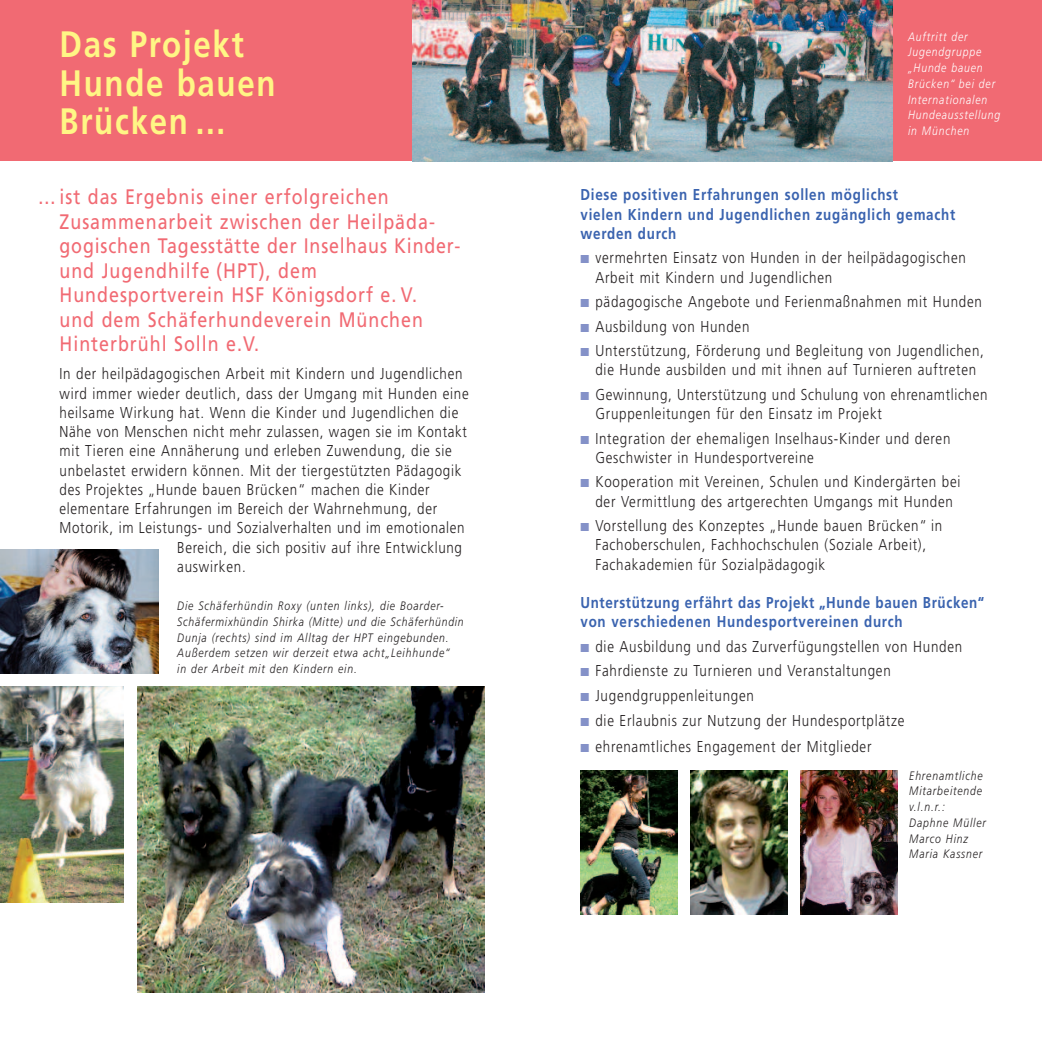
<style>
.page{position:relative;width:1042px;height:1042px;background:#fff}
.page>*{position:absolute;margin:0;border:0;box-sizing:border-box;transform-origin:0 0}
.t1{font:700 36.75px/38.5px "Frutiger";letter-spacing:.055em;color:#fff685;scale:.85 1}
.t2{font:21px/24.5px "Frutiger";letter-spacing:.055em;color:#f16a73;scale:.85 1}
.t3{font:300 15.75px/19.2px "Frutiger";letter-spacing:.055em;color:#231f20;scale:.85 1}
.t4{font:700 15.75px/19.2px "Frutiger";letter-spacing:.055em;color:#3a63af;scale:.85 1}
.t5{font:italic 300 12.25px/15.8px "Frutiger";letter-spacing:.085em;color:#231f20;scale:.85 1}
.t6{font:italic 300 12.25px/15.8px "Frutiger";letter-spacing:.085em;color:#fff;scale:.85 1}
.s1{color:#8491c8}
</style>
<div class="page">
<div style="left:0;top:0;width:1042px;height:160px;background:#f16a73"></div>
<img style="left:580px;top:770px;width:97px;height:144px">
<img style="left:690px;top:770px;width:97px;height:144px">
<img style="left:138px;top:686px;width:347px;height:306px">
<img style="left:412px;top:0;width:480px;height:161px">
<img style="left:0;top:686px;width:123px;height:216px">
<img style="left:0;top:549px;width:158px;height:124px">
<img style="left:800px;top:770px;width:97px;height:144px">
<h1 class="t1" style="left:60px;top:28px;width:256px">Das Projekt<br>Hunde bauen<br>Brücken ...</h1>
<p class="t2" style="left:60px;top:186px;width:473px;text-indent:-21px">... ist das Ergebnis einer erfolgreichen Zusammenarbeit zwischen der Heilpäda&shy;gogischen Tagesstätte der Inselhaus Kinder&shy;und Jugendhilfe (HPT), dem Hundesportverein HSF Königsdorf e. V.<br>und dem Schäferhundeverein München Hinterbrühl Solln e.V.</p>
<p class="t3" style="left:60px;top:365px;width:476px">In der heilpädagogischen Arbeit mit Kindern und Jugendlichen</p>
<p class="t3" style="left:60px;top:385px;width:483px">wird immer wieder deutlich, dass der Umgang mit Hunden eine</p>
<p class="t3" style="left:60px;top:404px;width:471px">heilsame Wirkung hat. Wenn die Kinder und Jugendlichen die</p>
<p class="t3" style="left:60px;top:423px;width:481px">Nähe von Menschen nicht mehr zulassen, wagen sie im Kontakt</p>
<p class="t3" style="left:60px;top:442px;width:463px">mit Tieren eine Annäherung und erleben Zuwendung, die sie</p>
<p class="t3" style="left:60px;top:462px;width:474px">unbelastet erwidern können. Mit der tiergestützten Pädagogik</p>
<p class="t3" style="left:60px;top:481px;width:437px">des Projektes „Hunde bauen Brücken“ machen die Kinder</p>
<p class="t3" style="left:60px;top:500px;width:446px">elementare Erfahrungen im Bereich der Wahrnehmung, der</p>
<p class="t3" style="left:60px;top:519px;width:478px">Motorik, im Leistungs- und Sozialverhalten und im emotionalen</p>
<p class="t3" style="left:177px;top:539px;width:336px">Bereich, die sich positiv auf ihre Entwicklung</p>
<p class="t3" style="left:177px;top:558px;width:82px">auswirken.</p>
<p class="t5" style="left:177px;top:599px;width:338px">Die Schäferhündin Roxy (unten links), die Boarder-Schäfermixhündin Shirka (Mitte) und die Schäferhündin Dunja (rechts) sind im Alltag der HPT eingebunden.<br>Außerdem setzen wir derzeit etwa acht„Leihhunde“<br>in der Arbeit mit den Kindern ein.</p>
<p class="t6" style="left:908px;top:30px;width:110px">Auftritt der<br>Jugendgruppe „Hunde bauen<br>Brücken“ bei der<br>Internationalen<br>Hundeausstellung in München</p>
<p class="t4" style="left:580px;top:186px;width:442px">Diese positiven Erfahrungen sollen möglichst<br>vielen Kindern und Jugendlichen zugänglich gemacht werden durch</p>
<p class="t3" style="left:595px;top:249px;width:437px;text-indent:-15px"><span class="s1">■</span> vermehrten Einsatz von Hunden in der heilpädagogischen<br>Arbeit mit Kindern und Jugendlichen</p>
<p class="t3" style="left:580px;top:293px;width:474px"><span class="s1">■</span> pädagogische Angebote und Ferienmaßnahmen mit Hunden</p>
<p class="t3" style="left:580px;top:318px;width:200px"><span class="s1">■</span> Ausbildung von Hunden</p>
<p class="t3" style="left:580px;top:342px;width:476px;text-align:center"><span class="s1">■</span> Unterstützung, Förderung und Begleitung von Jugendlichen, die Hunde ausbilden und mit ihnen auf Turnieren auftreten</p>
<p class="t3" style="left:595px;top:386px;width:463px;text-indent:-15px"><span class="s1">■</span> Gewinnung, Unterstützung und Schulung von ehrenamtlichen<br>Gruppenleitungen für den Einsatz im Projekt</p>
<p class="t3" style="left:595px;top:430px;width:419px;text-indent:-15px"><span class="s1">■</span> Integration der ehemaligen Inselhaus-Kinder und deren<br>Geschwister in Hundesportvereine</p>
<p class="t3" style="left:580px;top:473px;width:448px;text-align:center"><span class="s1">■</span> Kooperation mit Vereinen, Schulen und Kindergärten bei der Vermittlung des artgerechten Umgangs mit Hunden</p>
<p class="t3" style="left:595px;top:517px;width:409px;text-indent:-15px"><span class="s1">■</span> Vorstellung des Konzeptes „Hunde bauen Brücken“ in<br>Fachoberschulen, Fachhochschulen (Soziale Arbeit),<br>Fachakademien für Sozialpädagogik</p>
<p class="t4" style="left:580px;top:594px;width:477px">Unterstützung erfährt das Projekt „Hunde bauen Brücken“ von verschiedenen Hundesportvereinen durch</p>
<p class="t3" style="left:580px;top:638px;width:450px"><span class="s1">■</span> die Ausbildung und das Zurverfügungstellen von Hunden</p>
<p class="t3" style="left:580px;top:662px;width:366px"><span class="s1">■</span> Fahrdienste zu Turnieren und Veranstaltungen</p>
<p class="t3" style="left:580px;top:687px;width:205px"><span class="s1">■</span> Jugendgruppenleitungen</p>
<p class="t3" style="left:580px;top:711px;width:383px"><span class="s1">■</span> die Erlaubnis zur Nutzung der Hundesportplätze</p>
<p class="t3" style="left:580px;top:738px;width:344px"><span class="s1">■</span> ehrenamtliches Engagement der Mitglieder</p>
<p class="t5" style="left:909px;top:768px;width:92px">Ehrenamtliche<br>Mitarbeitende v.l.n.r.:<br>Daphne Müller<br>Marco Hinz<br>Maria Kassner</p>
</div>
